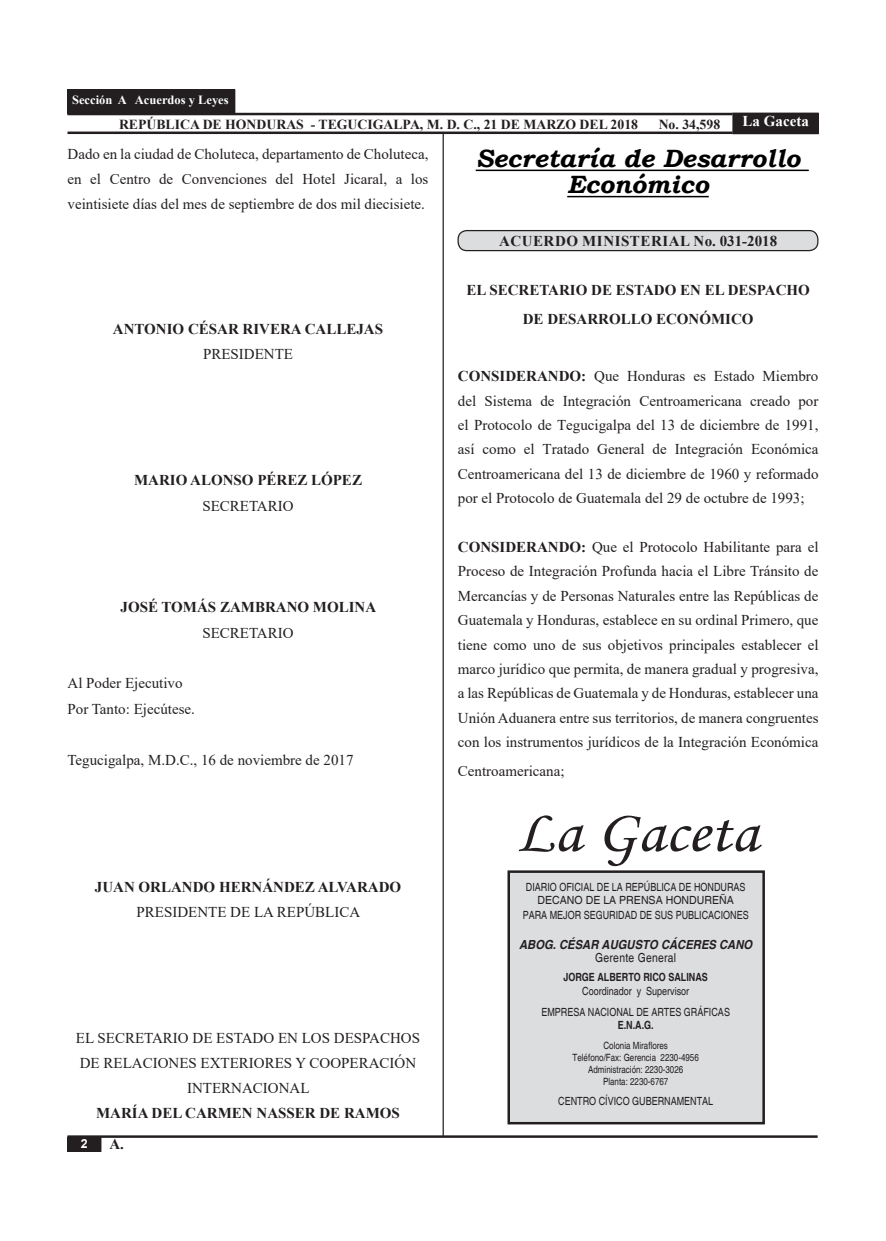
<style>
.page{position:relative;width:886px;height:1241px;background:#fff}
.page>*{position:absolute;margin:0;border:0;box-sizing:border-box;transform-origin:0 0}
.t1{font:60px "Monotype Corsiva";color:#231f20;scale:1.1 1}
.t2{font:italic 700 25px/26.2px "Bookman Old Style";color:#000;text-align:center}
.t3{font:15px/24.4px "Times New Roman";color:#231f20;text-align:justify}
.t4{font:700 15px/28.8px "Times New Roman";color:#231f20;text-align:center}
.t5{font:700 15px "Times New Roman";letter-spacing:.035em;color:#231f20}
.t6{font:700 15px "Times New Roman";color:#fff}
.t7{font:700 13.75px "Times New Roman";color:#231f20}
.t8{font:italic 700 12.5px "Helvetica";color:#231f20;scale:.9 1}
.t9{font:700 12.5px "Times New Roman";color:#fff}
.t10{font:12.5px "Helvetica";letter-spacing:.025em;color:#231f20;scale:.83 1}
.t11{font:700 12.5px "Arial";color:#fff}
.t12{font:11.25px "Helvetica";color:#231f20;scale:.8 1}
.t13{font:700 11.25px "Helvetica";color:#231f20;scale:.8 1}
.t14{font:11.25px "Helvetica";color:#231f20;scale:.94 1}
.t15{font:10px "Helvetica";color:#231f20;scale:.8 1}
.s1{font-weight:700}
</style>
<div class="page">
<div style="left:68px;top:1136px;width:33px;height:15px;background:#231f20"></div>
<div style="left:733px;top:113px;width:85px;height:21px;background:#231f20"></div>
<hr style="left:68px;top:131px;width:664px;height:3px;background:#231f20">
<hr style="left:68px;top:113px;width:664px;height:2px;background:#231f20">
<hr style="left:68px;top:1135px;width:750px;height:2px;background:#231f20">
<div style="left:68px;top:90px;width:167px;height:24px;background:#231f20"></div>
<hr style="left:442px;top:133px;width:2px;height:1002px;background:#231f20">
<div style="left:509px;top:871px;width:255px;height:251px;background:#dcdddf"></div>
<div style="left:507px;top:870px;width:258px;height:254px;border:2px solid #231f20"></div>
<hr style="left:476px;top:169px;width:333px;height:2px;background:#000">
<hr style="left:567px;top:196px;width:142px;height:1px;background:#000">
<div style="left:458px;top:230px;width:360px;height:20px;background:#dcdddf;border-radius:9px"></div>
<div style="left:457px;top:230px;width:361px;height:21px;border:1px solid #231f20;border-radius:9px"></div>
<p class="t9" style="left:72px;top:91px;width:158px">Sección A Acuerdos y Leyes</p>
<p class="t7" style="left:119px;top:114px;width:520px">REPÚBLICA DE HONDURAS - TEGUCIGALPA, M. D. C., 21 DE MARZO DEL 2018</p>
<p class="t7" style="left:659px;top:114px;width:63px">No. 34,598</p>
<p class="t6" style="left:742px;top:110px;width:68px">La Gaceta</p>
<p class="t3" style="left:68px;top:141px;width:362px;line-height:25px">Dado en la ciudad de Choluteca, departamento de Choluteca, en el Centro de Convenciones del Hotel Jicaral, a los veintisiete días del mes de septiembre de dos mil diecisiete.</p>
<p class="t4" style="left:113px;top:314px;width:272px">ANTONIO CÉSAR RIVERA CALLEJAS</p>
<p class="t3" style="left:203px;top:342px;width:92px">PRESIDENTE</p>
<p class="t4" style="left:134px;top:465px;width:229px">MARIO ALONSO PÉREZ LÓPEZ</p>
<p class="t3" style="left:202px;top:493px;width:93px">SECRETARIO</p>
<p class="t4" style="left:121px;top:592px;width:257px">JOSÉ TOMÁS ZAMBRANO MOLINA</p>
<p class="t3" style="left:202px;top:620px;width:93px">SECRETARIO</p>
<p class="t3" style="left:68px;top:670px;width:116px">Al Poder Ejecutivo</p>
<p class="t3" style="left:68px;top:696px;width:129px">Por Tanto: Ejecútese.</p>
<p class="t3" style="left:68px;top:746px;width:287px">Tegucigalpa, M.D.C., 16 de noviembre de 2017</p>
<p class="t4" style="left:95px;top:871px;width:308px">JUAN ORLANDO HERNÁNDEZ ALVARADO</p>
<p class="t3" style="left:136px;top:899px;width:225px">PRESIDENTE DE LA REPÚBLICA</p>
<p class="t3" style="left:76px;top:1024px;width:346px;line-height:25px;text-align:center">EL SECRETARIO DE ESTADO EN LOS DESPACHOS<br>DE RELACIONES EXTERIORES Y COOPERACIÓN<br>INTERNACIONAL</p>
<p class="t4" style="left:96px;top:1097px;width:305px">MARÍA DEL CARMEN NASSER DE RAMOS</p>
<p class="t11" style="left:81px;top:1134px;width:8px">2</p>
<p class="t4" style="left:109px;top:1129px;width:16px">A.</p>
<p class="t2" style="left:476px;top:145px;width:326px">Secretaría de Desarrollo<br>Económico</p>
<p class="t5" style="left:499px;top:230px;width:280px">ACUERDO MINISTERIAL No. 031-2018</p>
<p class="t4" style="left:466px;top:275px;width:345px">EL SECRETARIO DE ESTADO EN EL DESPACHO<br>DE DESARROLLO ECONÓMICO</p>
<p class="t3" style="left:458px;top:363px;width:362px"><span class="s1">CONSIDERANDO:</span> Que Honduras es Estado Miembro del Sistema de Integración Centroamericana creado por el Protocolo de Tegucigalpa del 13 de diciembre de 1991, así como el Tratado General de Integración Económica Centroamericana del 13 de diciembre de 1960 y reformado por el Protocolo de Guatemala del 29 de octubre de 1993;</p>
<p class="t3" style="left:458px;top:534px;width:362px"><span class="s1">CONSIDERANDO:</span> Que el Protocolo Habilitante para el Proceso de Integración Profunda hacia el Libre Tránsito de Mercancías y de Personas Naturales entre las Repúblicas de Guatemala y Honduras, establece en su ordinal Primero, que tiene como uno de sus objetivos principales establecer el marco jurídico que permita, de manera gradual y progresiva, a las Repúblicas de Guatemala y de Honduras, establecer una Unión Aduanera entre sus territorios, de manera congruentes con los instrumentos jurídicos de la Integración Económica</p>
<p class="t3" style="left:458px;top:758px;width:108px">Centroamericana;</p>
<p class="t1" style="left:515px;top:795px;width:222px">La Gaceta</p>
<p class="t12" style="left:526px;top:880px;width:276px">DIARIO OFICIAL DE LA REPÚBLICA DE HONDURAS</p>
<p class="t14" style="left:537px;top:893px;width:210px">DECANO DE LA PRENSA HONDUREÑA</p>
<p class="t12" style="left:523px;top:908px;width:284px">PARA MEJOR SEGURIDAD DE SUS PUBLICACIONES</p>
<p class="t8" style="left:519px;top:936px;width:261px">ABOG. CÉSAR AUGUSTO CÁCERES CANO</p>
<p class="t10" style="left:595px;top:949px;width:99px">Gerente General</p>
<p class="t13" style="left:563px;top:970px;width:182px">JORGE ALBERTO RICO SALINAS</p>
<p class="t12" style="left:582px;top:984px;width:135px">Coordinador y Supervisor</p>
<p class="t12" style="left:541px;top:1005px;width:237px">EMPRESA NACIONAL DE ARTES GRÁFICAS</p>
<p class="t13" style="left:618px;top:1018px;width:47px">E.N.A.G.</p>
<p class="t15" style="left:603px;top:1039px;width:82px">Colonia Miraflores</p>
<p class="t15" style="left:572px;top:1051px;width:159px">Teléfono/Fax: Gerencia 2230-4956</p>
<p class="t15" style="left:588px;top:1063px;width:120px">Administración: 2230-3026</p>
<p class="t15" style="left:603px;top:1075px;width:83px">Planta: 2230-6767</p>
<p class="t12" style="left:558px;top:1094px;width:195px">CENTRO CÍVICO GUBERNAMENTAL</p>
</div>
